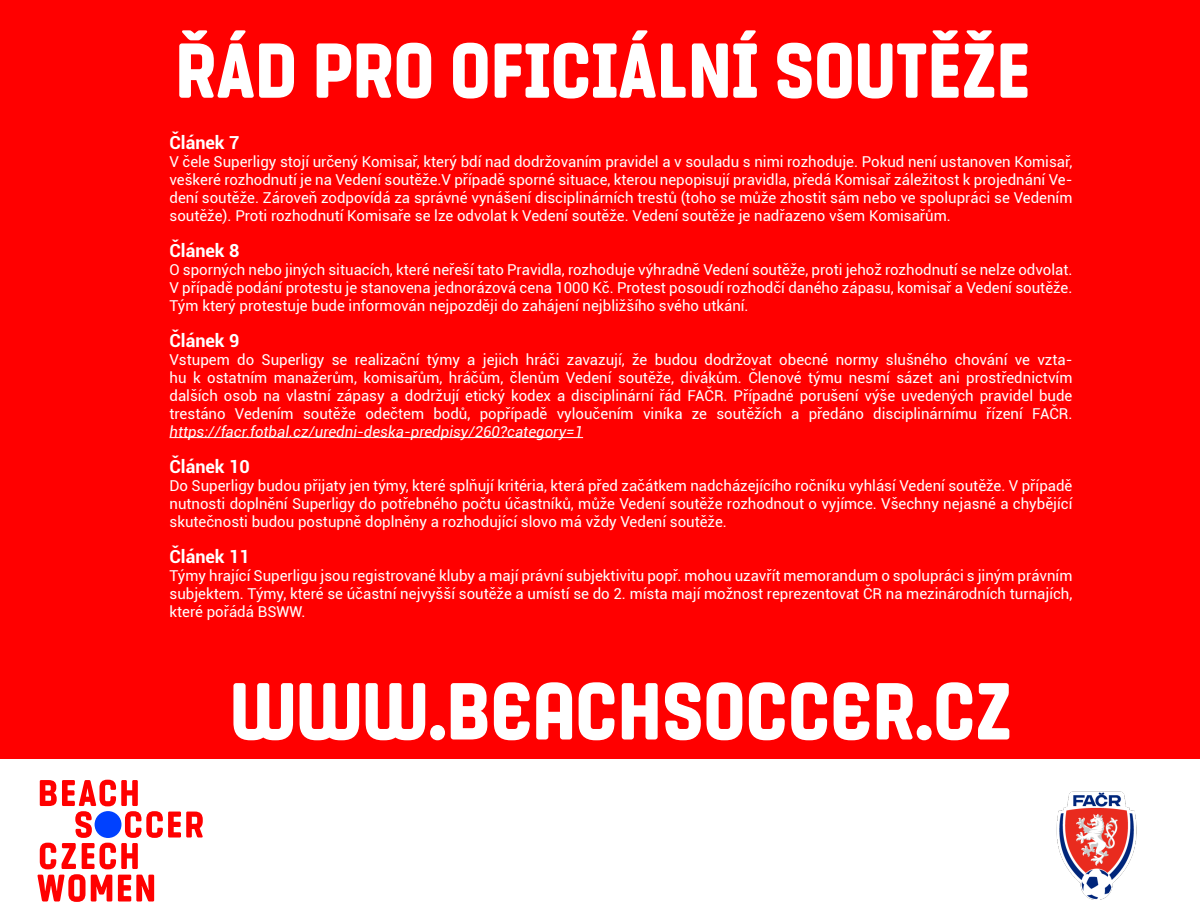
<style>
.page{position:relative;width:1200px;height:915px;background:#f00}
.page>*{position:absolute;margin:0;border:0;box-sizing:border-box;transform-origin:0 0}
.t1{font:81px "BC Dres Four";color:#fff}
.t2{font:78px "BC Dres Four";color:#fff}
.t3{font:700 18px "Roboto";color:#fff}
.t4{font:15px/18px "Roboto";color:#fff;text-align:justify}
.t5{font:italic 15px "Roboto";color:#fff}
</style>
<div class="page">
<div style="left:0;top:759px;width:1200px;height:156px;background:#fff"></div>
<svg style="left:37px;top:780px;width:166px;height:122px"></svg>
<img style="left:1056px;top:791px;width:81px;height:109px">
<hr style="left:170px;top:437px;width:413px;height:1px;background:#fff">
<h2 class="t2" style="left:175px;top:27px;width:857px">ŘÁD PRO OFICIÁLNÍ SOUTĚŽE</h2>
<p class="t3" style="left:170px;top:129px;width:71px">Článek 7</p>
<p class="t4" style="left:170px;top:152px;width:904px">V čele Superligy stojí určený Komisař, který bdí nad dodržovaním pravidel a v souladu s nimi rozhoduje. Pokud není ustanoven Komisař, veškeré rozhodnutí je na Vedení soutěže.V případě sporné situace, kterou nepopisují pravidla, předá Komisař záležitost k projednání Ve&shy;dení soutěže. Zároveň zodpovídá za správné vynášení disciplinárních trestů (toho se může zhostit sám nebo ve spolupráci se Vedením soutěže). Proti rozhodnutí Komisaře se lze odvolat k Vedení soutěže. Vedení soutěže je nadřazeno všem Komisařům.</p>
<p class="t3" style="left:170px;top:237px;width:71px">Článek 8</p>
<p class="t4" style="left:170px;top:260px;width:905px">O sporných nebo jiných situacích, které neřeší tato Pravidla, rozhoduje výhradně Vedení soutěže, proti jehož rozhodnutí se nelze odvolat.<br>V případě podání protestu je stanovena jednorázová cena 1000 Kč. Protest posoudí rozhodčí daného zápasu, komisař a Vedení soutěže.<br>Tým který protestuje bude informován nejpozději do zahájení nejbližšího svého utkání.</p>
<p class="t3" style="left:170px;top:327px;width:71px">Článek 9</p>
<p class="t4" style="left:170px;top:350px;width:905px">Vstupem do Superligy se realizační týmy a jejich hráči zavazují, že budou dodržovat obecné normy slušného chování ve vzta&shy;hu k ostatním manažerům, komisařům, hráčům, členům Vedení soutěže, divákům. Členové týmu nesmí sázet ani prostřednictvím dalších osob na vlastní zápasy a dodržují etický kodex a disciplinární řád FAČR. Případné porušení výše uvedených pravidel bude trestáno Vedením soutěže odečtem bodů, popřípadě vyloučením viníka ze soutěžích a předáno disciplinárnímu řízení FAČR.</p>
<p class="t5" style="left:170px;top:421px;width:415px">https://facr.fotbal.cz/uredni-deska-predpisy/260?category=1</p>
<p class="t3" style="left:170px;top:453px;width:82px">Článek 10</p>
<p class="t4" style="left:170px;top:476px;width:904px">Do Superligy budou přijaty jen týmy, které splňují kritéria, která před začátkem nadcházejícího ročníku vyhlásí Vedení soutěže. V případě nutnosti doplnění Superligy do potřebného počtu účastníků, může Vedení soutěže rozhodnout o vyjímce. Všechny nejasné a chybějící skutečnosti budou postupně doplněny a rozhodující slovo má vždy Vedení soutěže.</p>
<p class="t3" style="left:170px;top:543px;width:82px">Článek 11</p>
<p class="t4" style="left:170px;top:566px;width:904px">Týmy hrající Superligu jsou registrované kluby a mají právní subjektivitu popř. mohou uzavřít memorandum o spolupráci s jiným právním subjektem. Týmy, které se účastní nejvyšší soutěže a umístí se do 2. místa mají možnost reprezentovat ČR na mezinárodních turnajích, které pořádá BSWW.</p>
<h1 class="t1" style="left:230px;top:666px;width:783px">WWW.BEACHSOCCER.CZ</h1>
</div>
